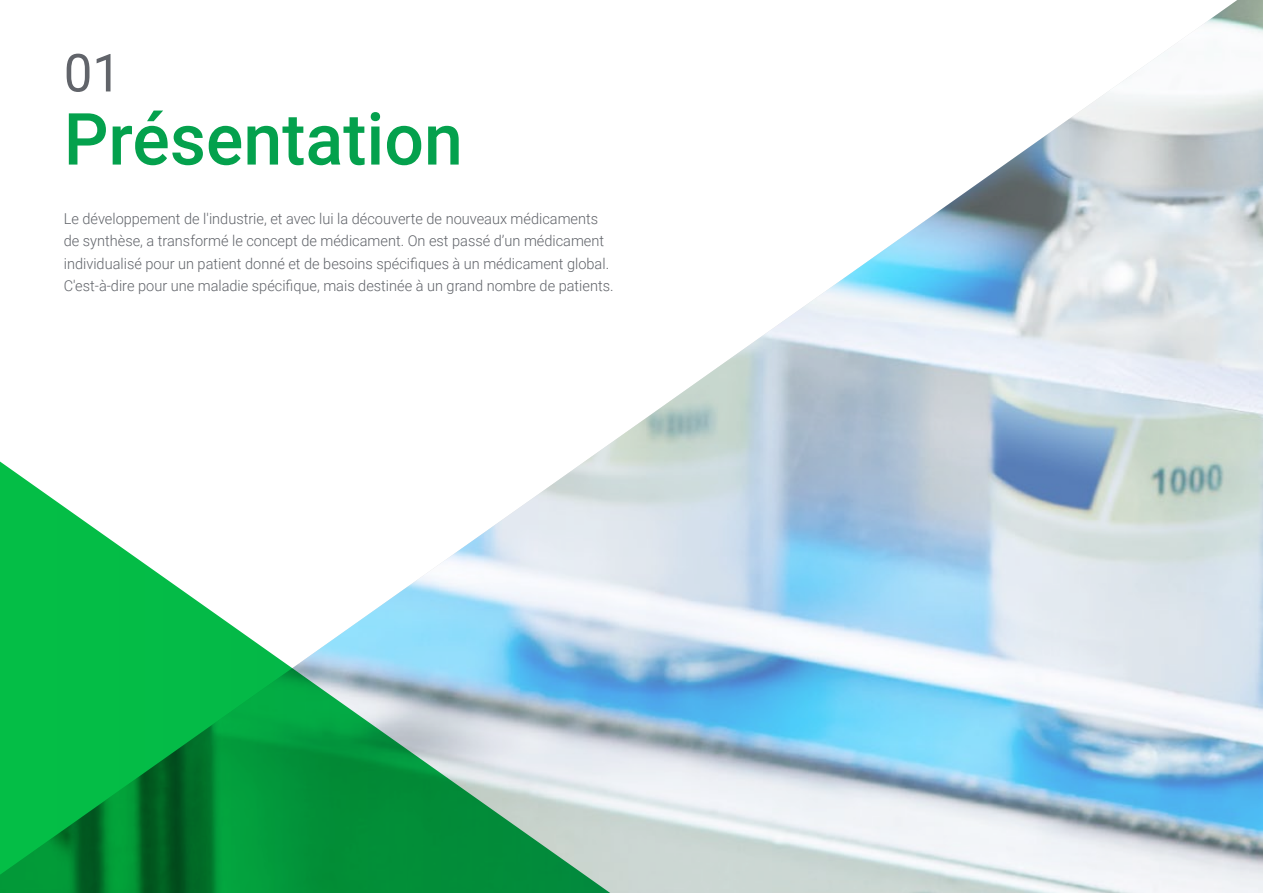
<style>
.page{position:relative;width:1263px;height:893px;background:#fff}
.page>*{position:absolute;margin:0;border:0;box-sizing:border-box;transform-origin:0 0}
.t1{font:500 72px "Roboto";color:#04a14d}
.t2{font:52.5px "Roboto";color:#61646a}
.t3{font:300 15px/22.5px "Roboto";color:#61646a}
</style>
<div class="page">
<img style="left:607px;top:0;width:656px;height:893px">
<svg style="left:0;top:446px;width:640px;height:447px"></svg>
<h2 class="t2" style="left:64px;top:36px;width:59px">01</h2>
<h1 class="t1" style="left:64px;top:89px;width:401px">Présentation</h1>
<p class="t3" style="left:64px;top:207px;width:551px">Le développement de l'industrie, et avec lui la découverte de nouveaux médicaments de synthèse, a transformé le concept de médicament. On est passé d’un médicament individualisé pour un patient donné et de besoins spécifiques à un médicament global.<br>C'est-à-dire pour une maladie spécifique, mais destinée à un grand nombre de patients.</p>
</div>
